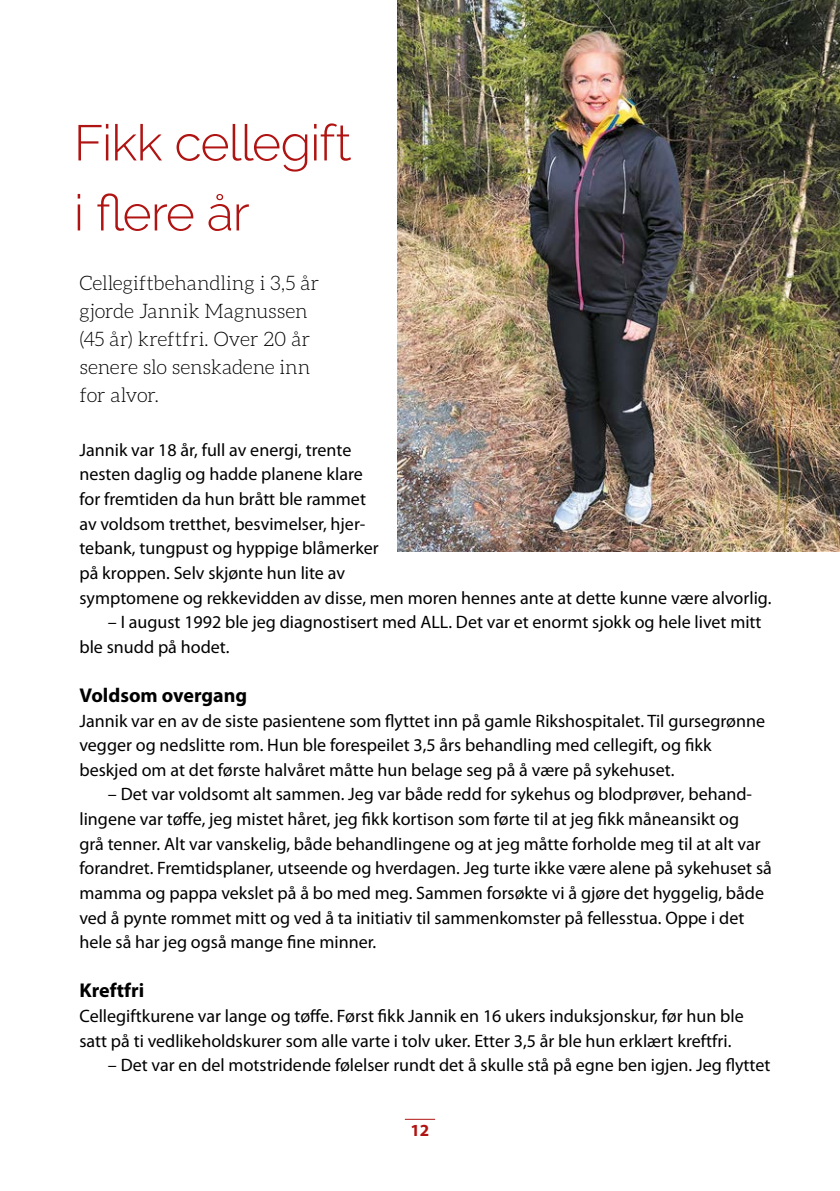
<style>
.page{position:relative;width:840px;height:1191px;background:#fff}
.page>*{position:absolute;margin:0;border:0;box-sizing:border-box;transform-origin:0 0}
.t1{font:300 50px/70px "Raleway";letter-spacing:-.02em;color:#af1412}
.t2{font:300 20px/28px "Aleo";letter-spacing:-.005em;color:#000}
.t3{font:700 20px "Myriad Pro";color:#000}
.t4{font:18px/24.6px "Myriad Pro";color:#000}
.t5{font:700 17px "Myriad Pro";color:#af1412}
</style>
<div class="page">
<hr style="left:404px;top:1118px;width:31px;height:1px;background:#af1412">
<img style="left:397px;top:0;width:442px;height:551px">
<h1 class="t1" style="left:74px;top:108px;width:279px">Fikk cellegift i flere år</h1>
<p class="t2" style="left:79px;top:269px;width:241px">Cellegiftbehandling i 3,5 år gjorde Jannik Magnussen (45 år) kreftfri. Over 20 år senere slo senskadene inn for alvor.</p>
<p class="t4" style="left:79px;top:438px;width:693px">Jannik var 18 år, full av energi, trente<br>nesten daglig og hadde planene klare<br>for fremtiden da hun brått ble rammet<br>av voldsom tretthet, besvimelser, hjer-<br>tebank, tungpust og hyppige blåmerker<br>på kroppen. Selv skjønte hun lite av<br>symptomene og rekkevidden av disse, men moren hennes ante at dette kunne være alvorlig.</p>
<p class="t4" style="left:79px;top:610px;width:683px;text-indent:28px">– I august 1992 ble jeg diagnostisert med ALL. Det var et enormt sjokk og hele livet mitt ble snudd på hodet.</p>
<p class="t3" style="left:79px;top:684px;width:169px">Voldsom overgang</p>
<p class="t4" style="left:79px;top:708px;width:686px">Jannik var en av de siste pasientene som flyttet inn på gamle Rikshospitalet. Til gursegrønne vegger og nedslitte rom. Hun ble forespeilet 3,5 års behandling med cellegift, og fikk beskjed om at det første halvåret måtte hun belage seg på å være på sykehuset.</p>
<p class="t4" style="left:79px;top:782px;width:693px;text-indent:28px">– Det var voldsomt alt sammen. Jeg var både redd for sykehus og blodprøver, behand&shy;lingene var tøffe, jeg mistet håret, jeg fikk kortison som førte til at jeg fikk måneansikt og<br>grå tenner. Alt var vanskelig, både behandlingene og at jeg måtte forholde meg til at alt var forandret. Fremtidsplaner, utseende og hverdagen. Jeg turte ikke være alene på sykehuset så mamma og pappa vekslet på å bo med meg. Sammen forsøkte vi å gjøre det hyggelig, både ved å pynte rommet mitt og ved å ta initiativ til sammenkomster på fellesstua. Oppe i det hele så har jeg også mange fine minner.</p>
<p class="t3" style="left:79px;top:979px;width:66px">Kreftfri</p>
<p class="t4" style="left:79px;top:1004px;width:665px">Cellegiftkurene var lange og tøffe. Først fikk Jannik en 16 ukers induksjonskur, før hun ble satt på ti vedlikeholdskurer som alle varte i tolv uker. Etter 3,5 år ble hun erklært kreftfri.</p>
<p class="t4" style="left:108px;top:1053px;width:663px">– Det var en del motstridende følelser rundt det å skulle stå på egne ben igjen. Jeg flyttet</p>
<p class="t5" style="left:410px;top:1120px;width:20px">12</p>
</div>
